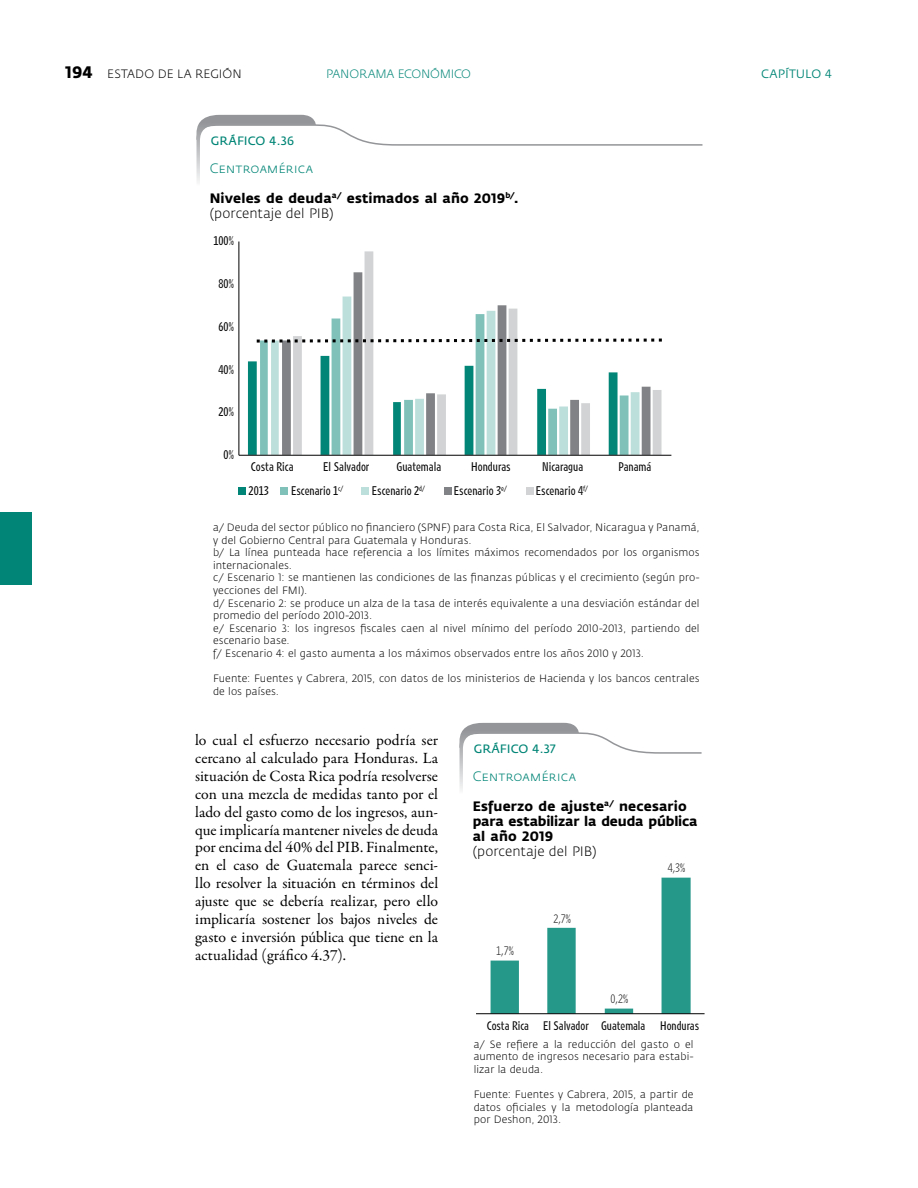
<style>
.page{position:relative;width:918px;height:1188px;background:#fff}
.page>*{position:absolute;margin:0;border:0;box-sizing:border-box;transform-origin:0 0}
.t1{font:15.75px/17.9px "Garamond Premr Pro";letter-spacing:-.005em;color:#000;text-align:justify}
.t2{font:700 13.5px/15px "Fedra Sans";letter-spacing:.005em;color:#000}
.t3{font:13.5px "Fedra Sans Light SC";letter-spacing:.005em;color:#008576}
.t4{font:300 13.5px "Fedra Sans";letter-spacing:.005em;color:#000}
.t5{font:12px "Fedra Sans";letter-spacing:.01em;color:#008576}
.t6{font:300 12px "Fedra Sans";letter-spacing:.01em;color:#000}
.t7{font:300 12px "Fedra Sans";letter-spacing:-.015em;color:#008576}
.t8{font:12px "Fedra Sans";letter-spacing:.01em;color:#008576}
.t9{font:11.55px "Retina A05";color:#000}
.t10{font:11.4px "Retina A05";color:#000}
.t11{font:11.4px "Retina A01";color:#000}
.t12{font:300 10.5px/12.6px "Fedra Sans";letter-spacing:.01em;color:#000}
.s1{font-weight:700;font-size:16.5px}
.s2{font-weight:300}
</style>
<div class="page">
<div style="left:0;top:512px;width:31px;height:73px;background:#008576"></div>
<svg style="left:196px;top:115px;width:507px;height:67px"></svg>
<svg style="left:248px;top:361px;width:12px;height:94px"></svg>
<svg style="left:260px;top:344px;width:11px;height:111px"></svg>
<svg style="left:271px;top:344px;width:11px;height:111px"></svg>
<svg style="left:282px;top:344px;width:11px;height:111px"></svg>
<svg style="left:293px;top:251px;width:369px;height:204px"></svg>
<hr style="left:239px;top:242px;width:1px;height:213px;background:#000">
<hr style="left:239px;top:455px;width:432px;height:1px;background:#000">
<div style="left:238px;top:487px;width:7px;height:8px;background:#008576"></div>
<div style="left:281px;top:487px;width:7px;height:8px;background:#80c2ba"></div>
<div style="left:361px;top:487px;width:8px;height:8px;background:#bddfdb"></div>
<div style="left:444px;top:487px;width:8px;height:8px;background:#808285"></div>
<div style="left:526px;top:487px;width:8px;height:8px;background:#d1d3d4"></div>
<svg style="left:256px;top:337px;width:406px;height:7px"></svg>
<svg style="left:459px;top:723px;width:243px;height:67px"></svg>
<svg style="left:491px;top:878px;width:200px;height:135px"></svg>
<hr style="left:476px;top:1013px;width:229px;height:1px;background:#000">
<p class="t6" style="left:65px;top:67px;width:178px"><span class="s1">194</span> ESTADO DE LA REGIÓN</p>
<p class="t7" style="left:326px;top:67px;width:146px">PANORAMA ECONÓMICO</p>
<p class="t8" style="left:761px;top:67px;width:72px">CAPÍTULO 4</p>
<p class="t5" style="left:211px;top:135px;width:85px">GRÁFICO 4.36</p>
<p class="t3" style="left:210px;top:161px;width:105px">Centroamérica</p>
<p class="t2" style="left:210px;top:191px;width:311px">Niveles de deuda<sup>a/</sup> estimados al año 2019<sup>b/</sup>. <span class="s2">(porcentaje del PIB)</span></p>
<p class="t9" style="left:214px;top:234px;width:22px">100%</p>
<p class="t9" style="left:219px;top:277px;width:17px">80%</p>
<p class="t9" style="left:219px;top:320px;width:17px">60%</p>
<p class="t9" style="left:219px;top:362px;width:17px">40%</p>
<p class="t9" style="left:219px;top:405px;width:17px">20%</p>
<p class="t9" style="left:224px;top:448px;width:12px">0%</p>
<p class="t9" style="left:251px;top:460px;width:44px">Costa Rica</p>
<p class="t9" style="left:323px;top:460px;width:48px">El Salvador</p>
<p class="t9" style="left:396px;top:460px;width:46px">Guatemala</p>
<p class="t9" style="left:471px;top:460px;width:41px">Honduras</p>
<p class="t9" style="left:542px;top:460px;width:43px">Nicaragua</p>
<p class="t9" style="left:618px;top:460px;width:34px">Panamá</p>
<p class="t9" style="left:249px;top:484px;width:22px">2013</p>
<p class="t9" style="left:291px;top:484px;width:54px">Escenario 1<sup>c/</sup></p>
<p class="t9" style="left:372px;top:484px;width:55px">Escenario 2<sup>d/</sup></p>
<p class="t9" style="left:454px;top:484px;width:55px">Escenario 3<sup>e/</sup></p>
<p class="t9" style="left:536px;top:484px;width:54px">Escenario 4<sup>f/</sup></p>
<p class="t12" style="left:213px;top:521px;width:488px">a/ Deuda del sector público no financiero (SPNF) para Costa Rica, El Salvador, Nicaragua y Panamá, y del Gobierno Central para Guatemala y Honduras.<br>b/ La línea punteada hace referencia a los límites máximos recomendados por los organismos internacionales.<br>c/ Escenario 1: se mantienen las condiciones de las finanzas públicas y el crecimiento (según pro&shy;yecciones del FMI).<br>d/ Escenario 2: se produce un alza de la tasa de interés equivalente a una desviación estándar del promedio del período 2010-2013.<br>e/ Escenario 3: los ingresos fiscales caen al nivel mínimo del período 2010-2013, partiendo del escenario base.<br>f/ Escenario 4: el gasto aumenta a los máximos observados entre los años 2010 y 2013.</p>
<p class="t12" style="left:213px;top:673px;width:488px">Fuente: Fuentes y Cabrera, 2015, con datos de los ministerios de Hacienda y los bancos centrales de los países.</p>
<p class="t1" style="left:195px;top:731px;width:245px">lo cual el esfuerzo necesario podría ser cercano al calculado para Honduras. La situación de Costa Rica podría resolverse con una mezcla de medidas tanto por el lado del gasto como de los ingresos, aun&shy;que implicaría mantener niveles de deuda por encima del 40% del PIB. Finalmente, en el caso de Guatemala parece senci&shy;llo resolver la situación en términos del ajuste que se debería realizar, pero ello implicaría sostener los bajos niveles de gasto e inversión pública que tiene en la actualidad (gráfico 4.37).</p>
<p class="t5" style="left:474px;top:743px;width:83px">GRÁFICO 4.37</p>
<p class="t3" style="left:473px;top:769px;width:105px">Centroamérica</p>
<p class="t2" style="left:473px;top:799px;width:226px">Esfuerzo de ajuste<sup>a/</sup> necesario para estabilizar la deuda pública al año 2019</p>
<p class="t4" style="left:473px;top:844px;width:125px">(porcentaje del PIB)</p>
<p class="t11" style="left:496px;top:944px;width:19px">1,7%</p>
<p class="t11" style="left:553px;top:912px;width:19px">2,7%</p>
<p class="t11" style="left:668px;top:861px;width:19px">4,3%</p>
<p class="t11" style="left:611px;top:992px;width:19px">0,2%</p>
<p class="t10" style="left:487px;top:1019px;width:160px">Costa Rica El Salvador Guatemala</p>
<p class="t10" style="left:660px;top:1019px;width:40px">Honduras</p>
<p class="t12" style="left:474px;top:1038px;width:221px;text-align:justify">a/ Se refiere a la reducción del gasto o el aumento de ingresos necesario para estabi&shy;lizar la deuda.</p>
<p class="t12" style="left:474px;top:1089px;width:221px;text-align:justify">Fuente: Fuentes y Cabrera, 2015, a partir de datos oficiales y la metodología planteada por Deshon, 2013.</p>
</div>
